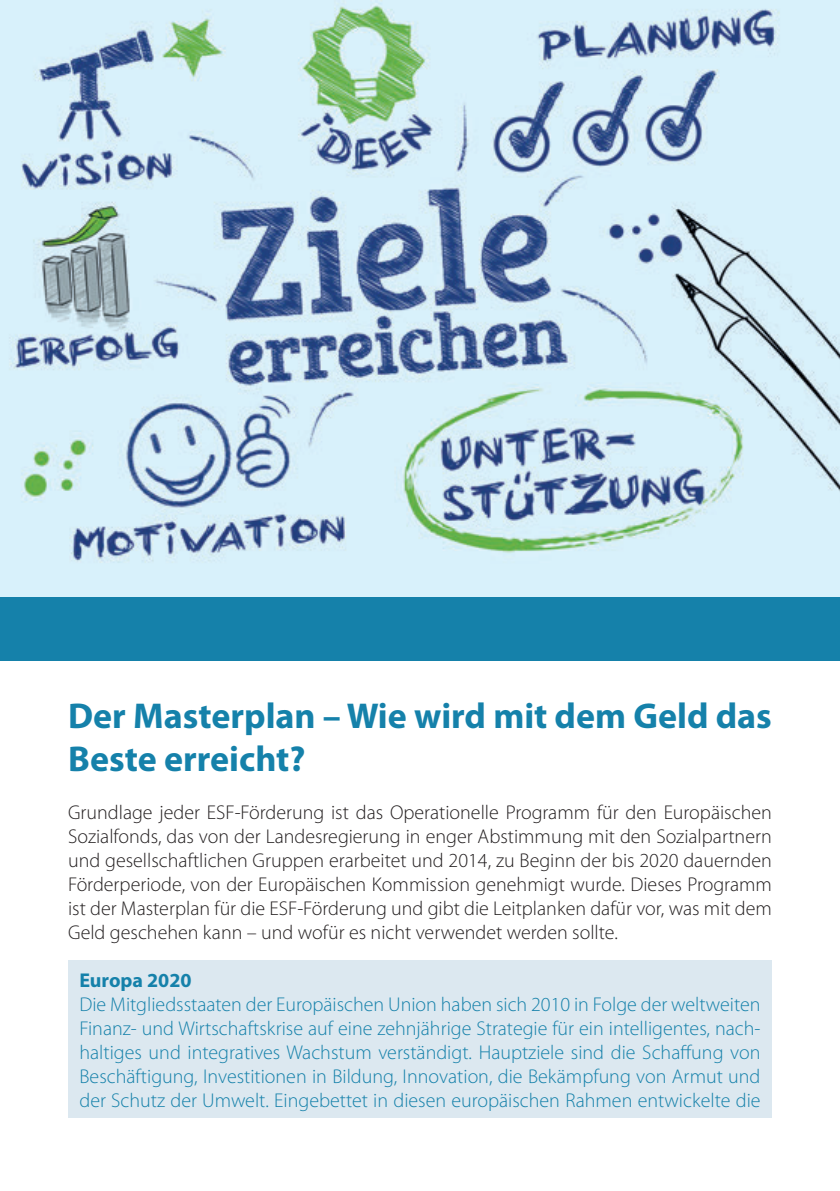
<style>
.page{position:relative;width:840px;height:1191px;background:#fff}
.page>*{position:absolute;margin:0;border:0;box-sizing:border-box;transform-origin:0 0}
.t1{font:700 36px/43.2px "Myriad Pro";color:#1581aa}
.t2{font:300 20px/24px "Myriad Pro";color:#231f20;text-align:justify}
.t3{font:300 20px/24px "Myriad Pro";color:#1581aa;text-align:justify}
.t4{font:700 20px "Myriad Pro";color:#1581aa}
</style>
<div class="page">
<div style="left:68px;top:960px;width:703px;height:37px;background:#dce8f0"></div>
<div style="left:68px;top:984px;width:703px;height:133px;background:#dce8f0"></div>
<img style="left:0;top:0;width:839px;height:597px">
<div style="left:0;top:597px;width:839px;height:63px;background:#1581aa"></div>
<h1 class="t1" style="left:68px;top:693px;width:705px">Der Masterplan – Wie wird mit dem Geld das<br>Beste erreicht?</h1>
<p class="t2" style="left:68px;top:800px;width:705px">Grundlage jeder ESF-Förderung ist das Operationelle Programm für den Europäischen Sozialfonds, das von der Landesregierung in enger Abstimmung mit den Sozialpartnern und gesellschaftlichen Gruppen erarbeitet und 2014, zu Beginn der bis 2020 dauernden Förderperiode, von der Europäischen Kommission genehmigt wurde. Dieses Programm ist der Masterplan für die ESF-Förderung und gibt die Leitplanken dafür vor, was mit dem Geld geschehen kann – und wofür es nicht verwendet werden sollte.</p>
<p class="t4" style="left:79px;top:967px;width:114px">Europa 2020</p>
<p class="t3" style="left:79px;top:992px;width:682px">Die Mitgliedsstaaten der Europäischen Union haben sich 2010 in Folge der weltweiten Finanz- und Wirtschaftskrise auf eine zehnjährige Strategie für ein intelligentes, nach&shy;haltiges und integratives Wachstum verständigt. Hauptziele sind die Schaffung von Beschäftigung, Investitionen in Bildung, Innovation, die Bekämpfung von Armut und der Schutz der Umwelt. Eingebettet in diesen europäischen Rahmen entwickelte die</p>
</div>
